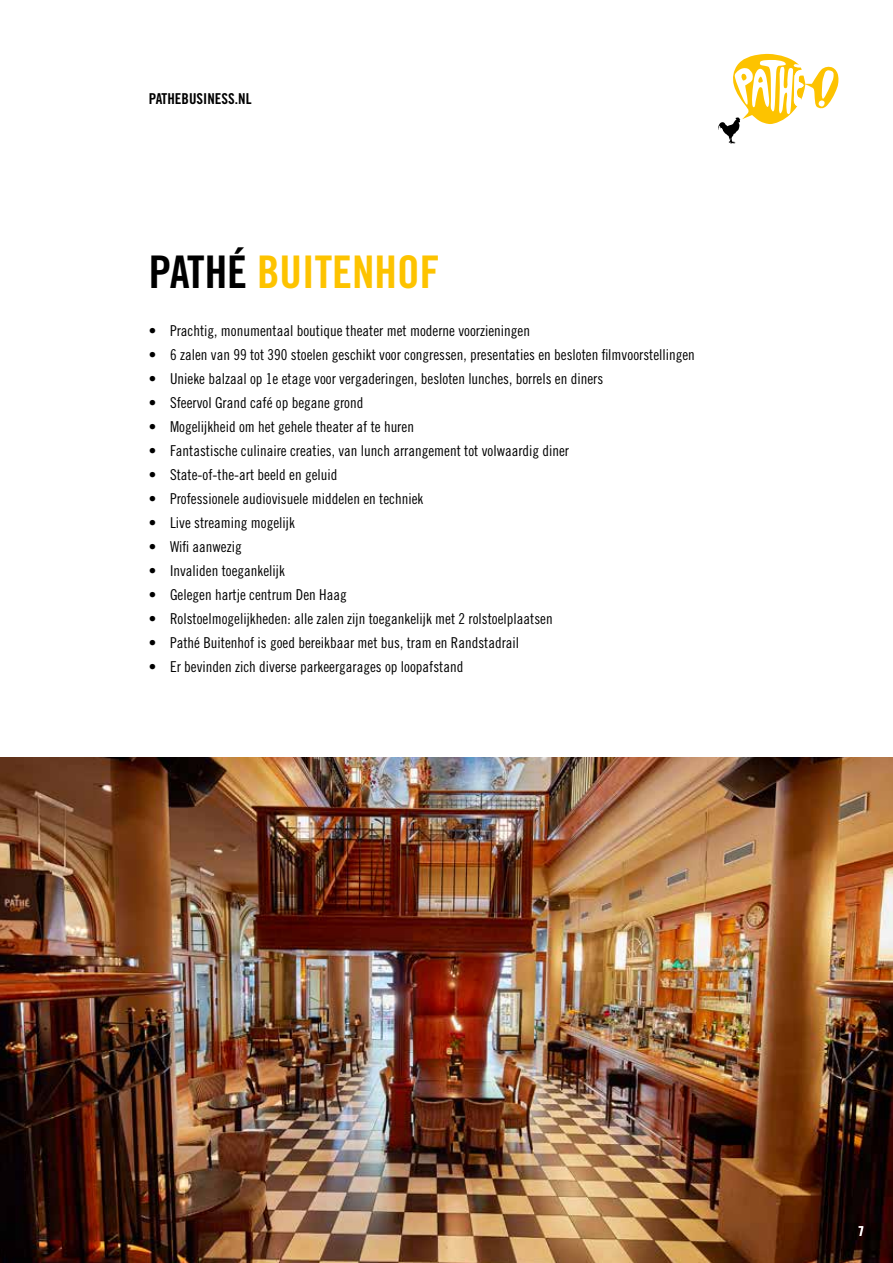
<style>
.page{position:relative;width:893px;height:1263px;background:#fff}
.page>*{position:absolute;margin:0;border:0;box-sizing:border-box;transform-origin:0 0}
.t1{font:45px "Trade Gothic LT Pro Bd Cn 20";color:#fdc300}
.t2{font:15px "Trade Gothic LT Pro Cn 18";color:#000}
.t3{font:15px "Trade Gothic LT Pro Bd Cn 20";color:#000}
.t4{font:13.5px "Trade Gothic LT Pro Bd Cn 20";color:#fff}
.s1{color:#000}
</style>
<div class="page">
<img style="left:0;top:758px;width:893px;height:505px">
<svg style="left:718px;top:54px;width:121px;height:90px"></svg>
<p class="t3" style="left:149px;top:90px;width:104px">PATHEBUSINESS.NL</p>
<h1 class="t1" style="left:149px;top:245px;width:292px"><span class="s1">PATHÉ</span> BUITENHOF</h1>
<p class="t2" style="left:149px;top:322px;width:383px">• Prachtig, monumentaal boutique theater met moderne voorzieningen</p>
<p class="t2" style="left:149px;top:346px;width:548px">• 6 zalen van 99 tot 390 stoelen geschikt voor congressen, presentaties en besloten filmvoorstellingen</p>
<p class="t2" style="left:149px;top:370px;width:456px">• Unieke balzaal op 1e etage voor vergaderingen, besloten lunches, borrels en diners</p>
<p class="t2" style="left:149px;top:394px;width:216px">• Sfeervol Grand café op begane grond</p>
<p class="t2" style="left:149px;top:418px;width:267px">• Mogelijkheid om het gehele theater af te huren</p>
<p class="t2" style="left:149px;top:442px;width:422px">• Fantastische culinaire creaties, van lunch arrangement tot volwaardig diner</p>
<p class="t2" style="left:149px;top:466px;width:190px">• State-of-the-art beeld en geluid</p>
<p class="t2" style="left:149px;top:490px;width:276px">• Professionele audiovisuele middelen en techniek</p>
<p class="t2" style="left:149px;top:514px;width:148px">• Live streaming mogelijk</p>
<p class="t2" style="left:149px;top:538px;width:94px">• Wifi aanwezig</p>
<p class="t2" style="left:149px;top:562px;width:137px">• Invaliden toegankelijk</p>
<p class="t2" style="left:149px;top:586px;width:199px">• Gelegen hartje centrum Den Haag</p>
<p class="t2" style="left:149px;top:610px;width:405px">• Rolstoelmogelijkheden: alle zalen zijn toegankelijk met 2 rolstoelplaatsen</p>
<p class="t2" style="left:149px;top:634px;width:372px">• Pathé Buitenhof is goed bereikbaar met bus, tram en Randstadrail</p>
<p class="t2" style="left:149px;top:658px;width:316px">• Er bevinden zich diverse parkeergarages op loopafstand</p>
<p class="t4" style="left:858px;top:1223px;width:7px">7</p>
</div>
